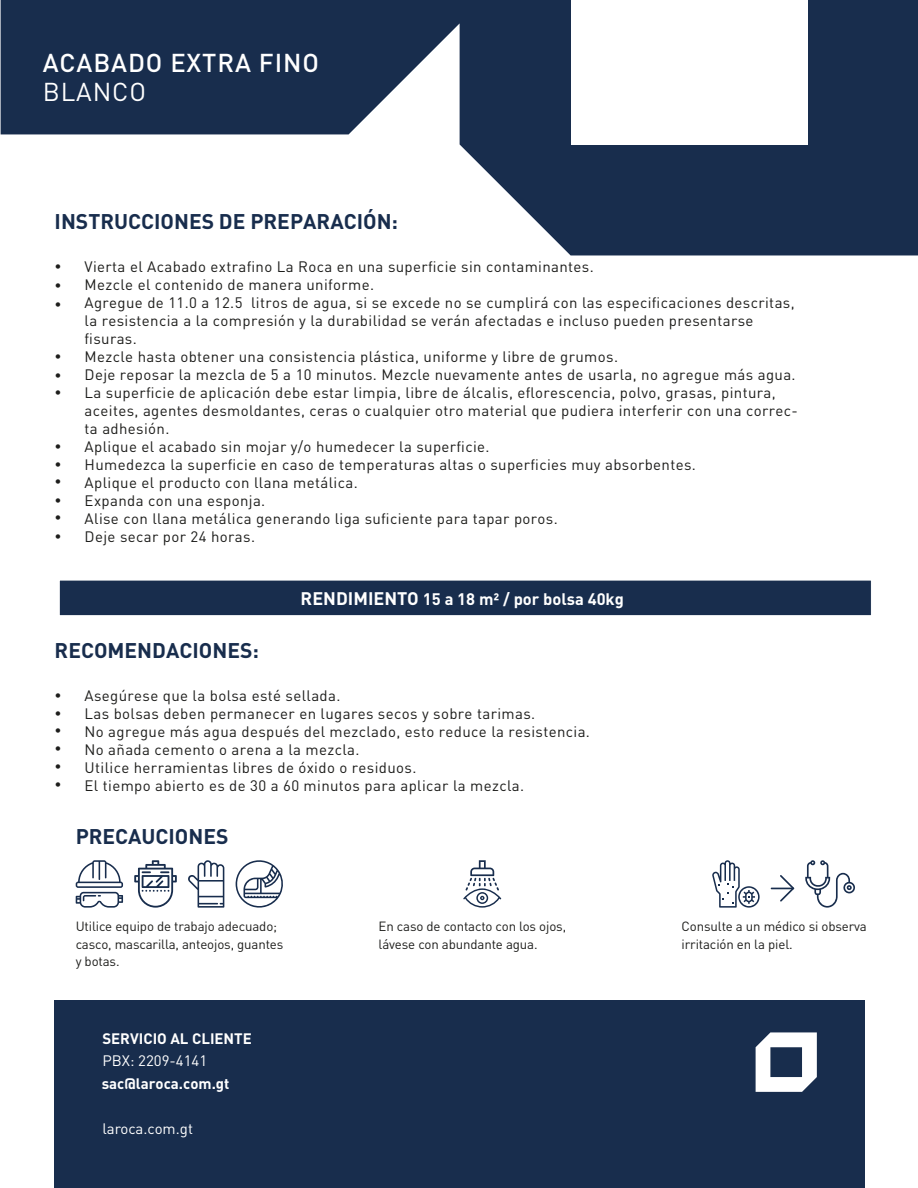
<style>
.page{position:relative;width:918px;height:1188px;background:#fff}
.page>*{position:absolute;margin:0;border:0;box-sizing:border-box;transform-origin:0 0}
.t1{font:500 25.5px "DIN Pro";letter-spacing:.035em;color:#fff}
.t2{font:25.5px "DIN Pro";letter-spacing:.035em;color:#fff}
.t3{font:700 21px "DIN Pro";color:#182d4d}
.t4{font:700 16.5px "DIN Pro";color:#fff}
.t5{font:15px/18px "DIN Pro";letter-spacing:.025em;color:#1d1d1b}
.t6{font:700 15px "DIN Pro";color:#fff}
.t7{font:15px "DIN Pro";color:#fff}
.t8{font:13.5px/18.1px "DIN Pro";color:#1d1d1b}
.t9{font:13.2px/17.7px "DIN Pro";letter-spacing:-.01em;color:#1d1d1b}
.s1{font-size:18px}
</style>
<div class="page">
<svg style="left:1px;top:0;width:917px;height:255px;fill:#182d4d"></svg>
<div style="left:571px;top:0;width:237px;height:144px;background:#fff"></div>
<div style="left:94px;top:0;width:262px;height:33px;background:#182d4d"></div>
<svg style="left:76px;top:860px;width:47px;height:48px"></svg>
<svg style="left:188px;top:860px;width:36px;height:48px"></svg>
<svg style="left:235px;top:860px;width:48px;height:48px"></svg>
<svg style="left:134px;top:860px;width:43px;height:48px"></svg>
<svg style="left:463px;top:860px;width:38px;height:48px"></svg>
<svg style="left:805px;top:860px;width:50px;height:48px"></svg>
<svg style="left:712px;top:860px;width:48px;height:48px"></svg>
<svg style="left:771px;top:875px;width:23px;height:27px"></svg>
<div style="left:59px;top:580px;width:813px;height:36px;background:#182d4d;border:1px solid #fff"></div>
<div style="left:54px;top:1000px;width:811px;height:188px;background:#182d4d"></div>
<svg style="left:756px;top:1032px;width:61px;height:60px"></svg>
<h1 class="t1" style="left:43px;top:45px;width:278px">ACABADO EXTRA FINO</h1>
<h1 class="t2" style="left:43px;top:74px;width:105px">BLANCO</h1>
<h2 class="t3" style="left:55px;top:207px;width:345px">INSTRUCCIONES DE PREPARACIÓN:</h2>
<p class="t8" style="left:55px;top:257px;width:9px">•</p>
<p class="t8" style="left:55px;top:275px;width:9px;line-height:18.9px">• •</p>
<p class="t8" style="left:55px;top:346px;width:9px;line-height:18.6px">• •</p>
<p class="t8" style="left:55px;top:383px;width:9px">•</p>
<p class="t8" style="left:55px;top:437px;width:9px;line-height:17.4px;text-align:justify">• • •</p>
<p class="t8" style="left:55px;top:491px;width:9px;text-align:justify">• • •</p>
<p class="t5" style="left:85px;top:257px;width:715px">Vierta el Acabado extrafino La Roca en una superficie sin contaminantes.<br>Mezcle el contenido de manera uniforme.<br>Agregue de 11.0 a 12.5 litros de agua, si se excede no se cumplirá con las especificaciones descritas, la resistencia a la compresión y la durabilidad se verán afectadas e incluso pueden presentarse fisuras.<br>Mezcle hasta obtener una consistencia plástica, uniforme y libre de grumos.<br>Deje reposar la mezcla de 5 a 10 minutos. Mezcle nuevamente antes de usarla, no agregue más agua.<br>La superficie de aplicación debe estar limpia, libre de álcalis, eflorescencia, polvo, grasas, pintura, aceites, agentes desmoldantes, ceras o cualquier otro material que pudiera interferir con una correc&shy;ta adhesión.<br>Aplique el acabado sin mojar y/o humedecer la superficie.<br>Humedezca la superficie en caso de temperaturas altas o superficies muy absorbentes.<br>Aplique el producto con llana metálica.<br>Expanda con una esponja.<br>Alise con llana metálica generando liga suficiente para tapar poros.<br>Deje secar por 24 horas.</p>
<p class="t4" style="left:301px;top:588px;width:325px"><span class="s1">RENDIMIENTO</span> 15 a 18 m² / por bolsa 40kg</p>
<h2 class="t3" style="left:55px;top:636px;width:206px">RECOMENDACIONES:</h2>
<p class="t5" style="left:85px;top:686px;width:507px">Asegúrese que la bolsa esté sellada.<br>Las bolsas deben permanecer en lugares secos y sobre tarimas.<br>No agregue más agua después del mezclado, esto reduce la resistencia.<br>No añada cemento o arena a la mezcla.<br>Utilice herramientas libres de óxido o residuos.<br>El tiempo abierto es de 30 a 60 minutos para aplicar la mezcla.</p>
<p class="t8" style="left:55px;top:686px;width:9px">• •</p>
<p class="t8" style="left:55px;top:720px;width:9px;text-align:justify">• • • •</p>
<h2 class="t3" style="left:76px;top:822px;width:154px">PRECAUCIONES</h2>
<p class="t9" style="left:76px;top:917px;width:209px">Utilice equipo de trabajo adecuado; casco, mascarilla, anteojos, guantes y botas.</p>
<p class="t9" style="left:379px;top:917px;width:189px">En caso de contacto con los ojos, lávese con abundante agua.</p>
<p class="t9" style="left:682px;top:917px;width:187px">Consulte a un médico si observa irritación en la piel.</p>
<p class="t6" style="left:102px;top:1028px;width:151px">SERVICIO AL CLIENTE</p>
<p class="t7" style="left:102px;top:1051px;width:106px">PBX: 2209-4141</p>
<p class="t6" style="left:102px;top:1073px;width:129px">sac@laroca.com.gt</p>
<p class="t7" style="left:102px;top:1118px;width:92px">laroca.com.gt</p>
</div>
